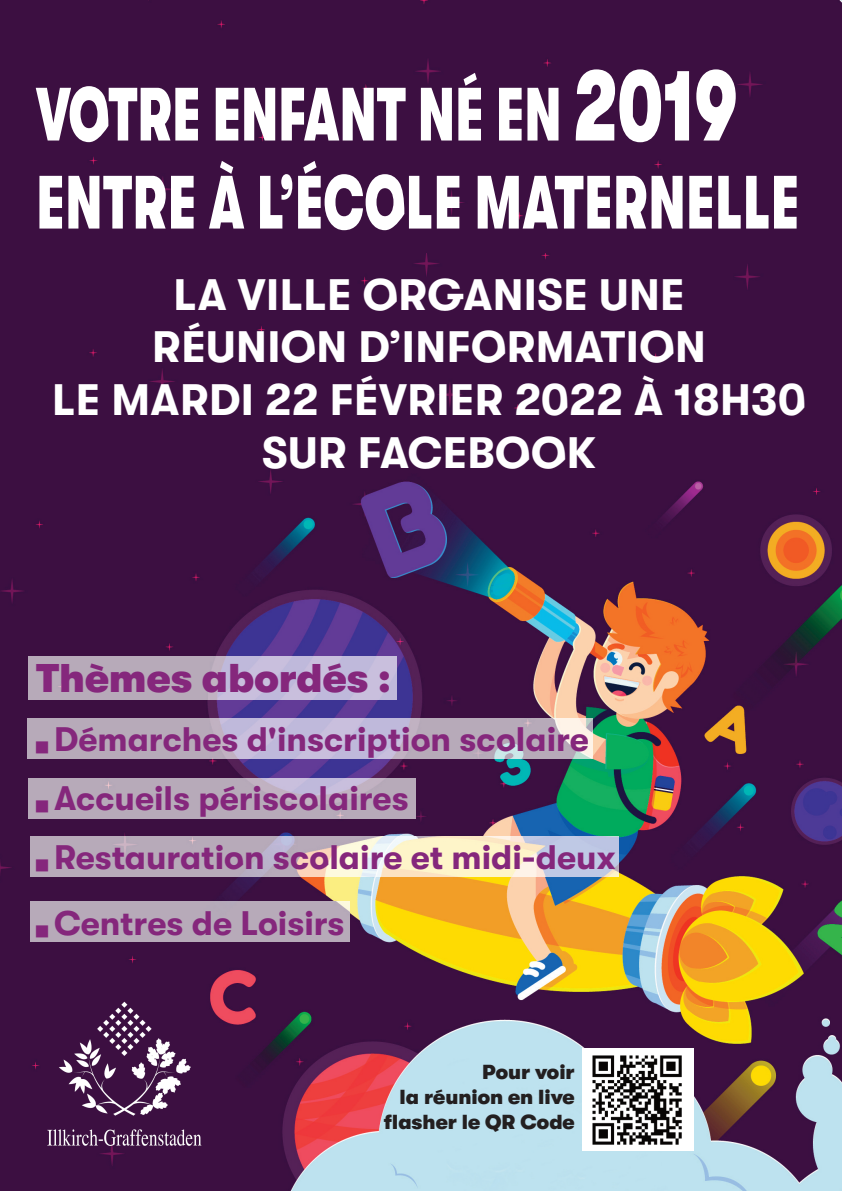
<style>
.page{position:relative;width:842px;height:1191px;background:#fff}
.page>*{position:absolute;margin:0;border:0;box-sizing:border-box;transform-origin:0 0}
.t1{font:900 75.3px/88px "GT Walsheim Pro";letter-spacing:.01em;color:#fff;scale:.67 1}
.t2{font:700 44px/52.8px "GT Walsheim Pro";letter-spacing:.01em;color:#fff;text-align:center}
.t3{font:900 40px "GT Walsheim Pro";color:#85277c}
.t4{font:700 34px/59px "GT Walsheim Pro";color:#85277c}
.t5{font:900 20.3px/25px "GT Walsheim Pro";color:#231f20;text-align:right}
.s1{font-size:102px}
</style>
<div class="page">
<img style="left:0;top:442px;width:842px;height:749px">
<div style="left:0;top:253px;width:842px;height:189px;background:#3c0f41"></div>
<div style="left:0;top:0;width:842px;height:253px;background:#3c0f41"></div>
<img style="left:42px;top:1001px;width:163px;height:149px">
<img style="left:582px;top:1048px;width:111px;height:103px">
<img style="left:29px;top:656px;width:368px;height:43px">
<img style="left:28px;top:718px;width:564px;height:40px">
<img style="left:29px;top:778px;width:386px;height:40px">
<img style="left:31px;top:836px;width:588px;height:40px">
<div style="left:31px;top:901px;width:319px;height:40px;background:#b7aab9"></div>
<svg style="left:36px;top:742px;width:12px;height:12px"></svg>
<svg style="left:36px;top:801px;width:12px;height:12px"></svg>
<svg style="left:36px;top:860px;width:12px;height:12px"></svg>
<svg style="left:36px;top:926px;width:12px;height:12px"></svg>
<h1 class="t1" style="left:36px;top:71px;width:1141px">VOTRE ENFANT NÉ EN <span class="s1">2019<br></span>ENTRE À L’ÉCOLE MATERNELLE</h1>
<p class="t2" style="left:52px;top:268px;width:755px">LA VILLE ORGANISE UNE<br>RÉUNION D’INFORMATION<br>LE MARDI 22 FÉVRIER 2022 À 18H30<br>SUR FACEBOOK</p>
<p class="t3" style="left:36px;top:656px;width:357px">Thèmes abordés :</p>
<p class="t4" style="left:54px;top:710px;width:563px">Démarches d'inscription scolaire<br>Accueils périscolaires<br>Restauration scolaire et midi-deux</p>
<p class="t4" style="left:54px;top:894px;width:292px">Centres de Loisirs</p>
<p class="t5" style="left:384px;top:1060px;width:192px">Pour voir<br>la réunion en live flasher le QR Code</p>
</div>
